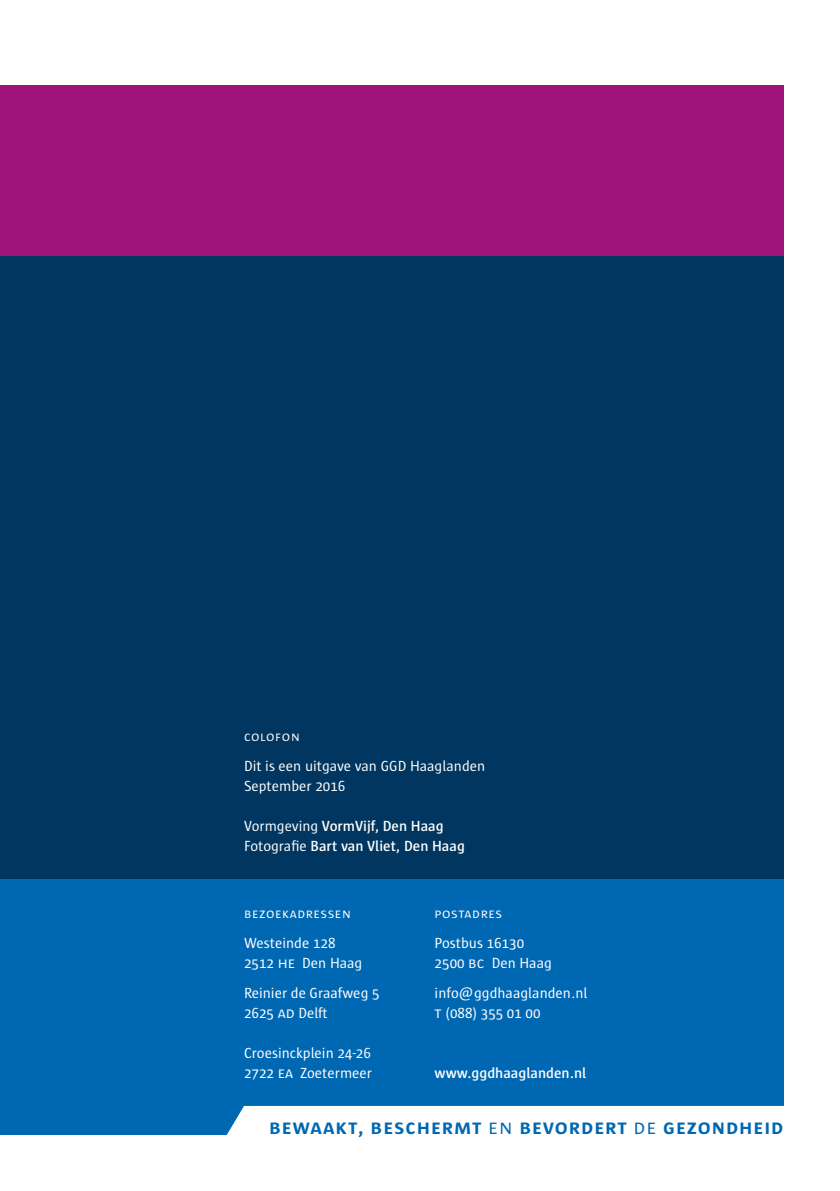
<style>
.page{position:relative;width:840px;height:1191px;background:#fff}
.page>*{position:absolute;margin:0;border:0;box-sizing:border-box;transform-origin:0 0}
.t1{font:700 20px "Sun SC";letter-spacing:.05em;color:#0067b2}
.t2{font:15px/20px "Sun";color:#fff}
.t3{font:600 15px/20px "Sun";color:#fff}
.t4{font:13px "Sun SC";letter-spacing:.05em;color:#fff}
.s1{font-weight:400}
.s2{font-family:"Sun SC"}
</style>
<div class="page">
<div style="left:0;top:879px;width:783px;height:255px;background:#0067b2"></div>
<div style="left:0;top:255px;width:783px;height:624px;background:#00365f"></div>
<div style="left:0;top:85px;width:783px;height:170px;background:#9e147a"></div>
<div style="left:204px;top:1106px;width:579px;height:29px;background:#fff"></div>
<p class="t4" style="left:244px;top:730px;width:57px">colofon</p>
<p class="t2" style="left:244px;top:756px;width:242px">Dit is een uitgave van GGD Haaglanden<br>September 2016</p>
<p class="t3" style="left:244px;top:816px;width:222px"><span class="s1">Vormgeving</span> VormVijf, Den Haag<br><span class="s1">Fotografie</span> Bart van Vliet, Den Haag</p>
<p class="t4" style="left:244px;top:906px;width:108px">bezoekadressen</p>
<p class="t2" style="left:244px;top:932px;width:120px">Westeinde 128<br>2512 <span class="s2">he</span> Den Haag</p>
<p class="t2" style="left:244px;top:982px;width:137px">Reinier de Graafweg 5<br>2625 <span class="s2">ad</span> Delft</p>
<p class="t2" style="left:244px;top:1042px;width:129px">Croesinckplein 24-26<br>2722 <span class="s2">ea</span> Zoetermeer</p>
<p class="t4" style="left:434px;top:906px;width:69px">postadres</p>
<p class="t2" style="left:434px;top:932px;width:119px">Postbus 16130<br>2500 <span class="s2">bc</span> Den Haag</p>
<p class="t2" style="left:434px;top:982px;width:154px">info@ggdhaaglanden.nl <span class="s2">t</span> (088) 355 01 00</p>
<p class="t3" style="left:434px;top:1062px;width:153px">www.ggdhaaglanden.nl</p>
<h1 class="t1" style="left:269px;top:1116px;width:515px">bewaakt, beschermt <span class="s1">en</span> bevordert <span class="s1">de</span> gezondheid</h1>
</div>
